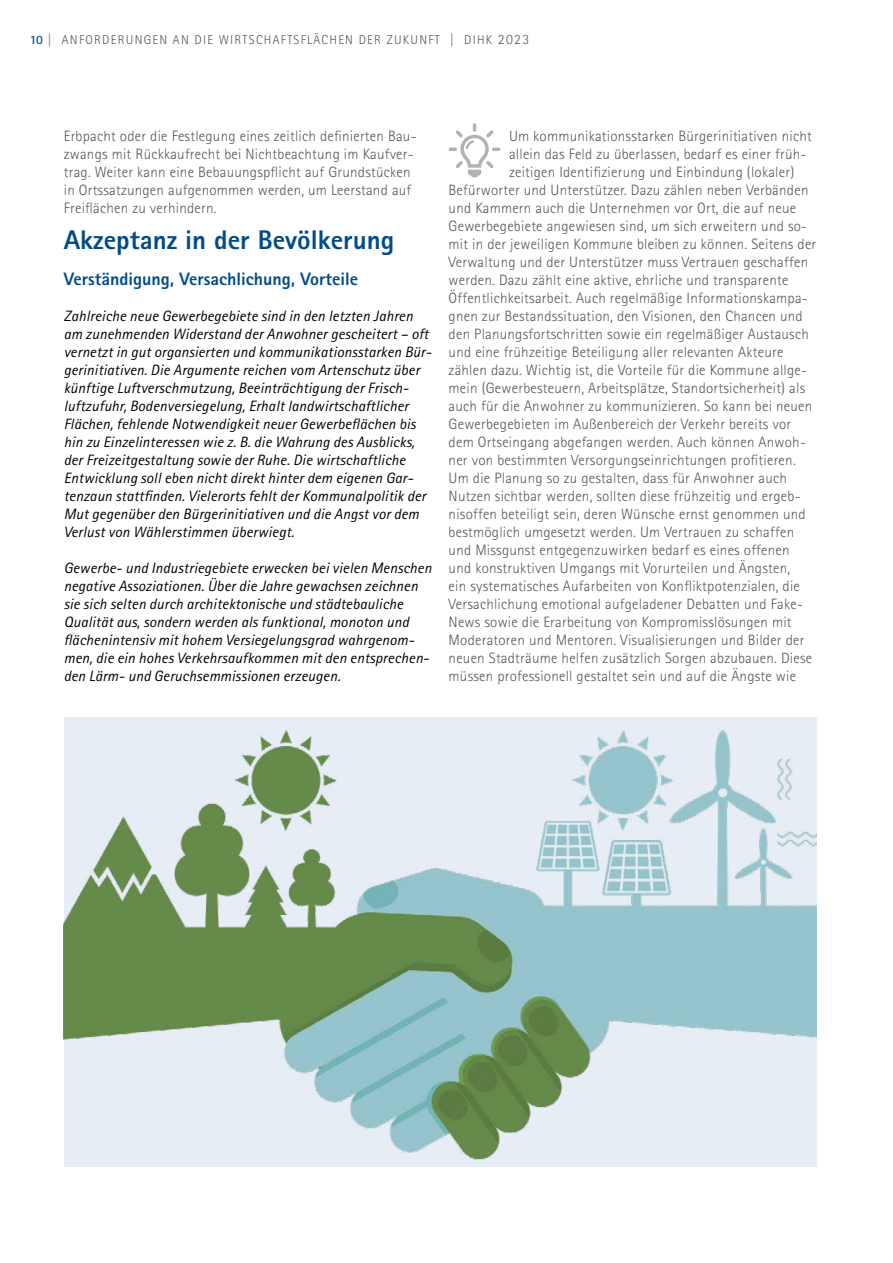
<style>
.page{position:relative;width:893px;height:1263px;background:#fff}
.page>*{position:absolute;margin:0;border:0;box-sizing:border-box;transform-origin:0 0}
.t1{font:800 27px "Agfa Rotis Sans Serif";color:#004b88}
.t2{font:800 18px "Agfa Rotis Sans Serif";color:#004b88}
.t3{font:300 15px/18px "Agfa Rotis Sans Serif";letter-spacing:.015em;color:#575756}
.t4{font:italic 15px/18px "Agfa Rotis Sans Serif";letter-spacing:.01em;color:#000}
.t5{font:300 12.75px "Agfa Rotis Sans Serif";letter-spacing:.1em;color:#575756}
.s1{font-weight:700;color:#004b88}
.s2{font-size:14.25px}
</style>
<div class="page">
<img style="left:64px;top:717px;width:752px;height:450px">
<svg style="left:449px;top:123px;width:51px;height:54px"></svg>
<p class="t5" style="left:30px;top:32px;width:501px"><span class="s1">10</span> | ANFORDERUNGEN AN DIE WIRTSCHAFTSFLÄCHEN DER ZUKUNFT | DIHK <span class="s2">2023</span></p>
<p class="t3" style="left:64px;top:127px;width:354px">Erbpacht oder die Festlegung eines zeitlich definierten Bau&shy;zwangs mit Rückkaufrecht bei Nichtbeachtung im Kaufver&shy;trag. Weiter kann eine Bebauungspflicht auf Grundstücken in Ortssatzungen aufgenommen werden, um Leerstand auf Freiflächen zu verhindern.</p>
<h2 class="t1" style="left:64px;top:223px;width:332px">Akzeptanz in der Bevölkerung</h2>
<h3 class="t2" style="left:64px;top:268px;width:296px">Verständigung, Versachlichung, Vorteile</h3>
<p class="t4" style="left:64px;top:307px;width:369px">Zahlreiche neue Gewerbegebiete sind in den letzten Jahren am zunehmenden Widerstand der Anwohner gescheitert – oft vernetzt in gut organsierten und kommunikationsstarken Bür&shy;gerinitiativen. Die Argumente reichen vom Artenschutz über künftige Luftverschmutzung, Beeinträchtigung der Frisch&shy;luftzufuhr, Bodenversiegelung, Erhalt landwirtschaftlicher Flächen, fehlende Notwendigkeit neuer Gewerbeflächen bis hin zu Einzelinteressen wie z. B. die Wahrung des Ausblicks, der Freizeitgestaltung sowie der Ruhe. Die wirtschaftliche Entwicklung soll eben nicht direkt hinter dem eigenen Gar&shy;tenzaun stattfinden. Vielerorts fehlt der Kommunalpolitik der Mut gegenüber den Bürgerinitiativen und die Angst vor dem Verlust von Wählerstimmen überwiegt.</p>
<p class="t4" style="left:64px;top:559px;width:369px">Gewerbe- und Industriegebiete erwecken bei vielen Menschen negative Assoziationen. Über die Jahre gewachsen zeichnen sie sich selten durch architektonische und städtebauliche Qualität aus, sondern werden als funktional, monoton und flächenintensiv mit hohem Versiegelungsgrad wahrgenom&shy;men, die ein hohes Verkehrsaufkommen mit den entsprechen&shy;den Lärm- und Geruchsemmissionen erzeugen.</p>
<p class="t3" style="left:509px;top:127px;width:304px">Um kommunikationsstarken Bürgerinitiativen nicht</p>
<p class="t3" style="left:509px;top:145px;width:299px">allein das Feld zu überlassen, bedarf es einer früh-</p>
<p class="t3" style="left:509px;top:163px;width:287px">zeitigen Identifizierung und Einbindung (lokaler)</p>
<p class="t3" style="left:449px;top:181px;width:361px">Befürworter und Unterstützer. Dazu zählen neben Verbänden</p>
<p class="t3" style="left:449px;top:199px;width:349px">und Kammern auch die Unternehmen vor Ort, die auf neue</p>
<p class="t3" style="left:449px;top:217px;width:360px">Gewerbegebiete angewiesen sind, um sich erweitern und so-</p>
<p class="t3" style="left:449px;top:235px;width:369px">mit in der jeweiligen Kommune bleiben zu können. Seitens der</p>
<p class="t3" style="left:449px;top:253px;width:361px">Verwaltung und der Unterstützer muss Vertrauen geschaffen</p>
<p class="t3" style="left:449px;top:271px;width:341px">werden. Dazu zählt eine aktive, ehrliche und transparente</p>
<p class="t3" style="left:449px;top:289px;width:361px">Öffentlichkeitsarbeit. Auch regelmäßige Informationskampa-</p>
<p class="t3" style="left:449px;top:307px;width:356px">gnen zur Bestandssituation, den Visionen, den Chancen und</p>
<p class="t3" style="left:449px;top:325px;width:362px">den Planungsfortschritten sowie ein regelmäßiger Austausch</p>
<p class="t3" style="left:449px;top:343px;width:336px">und eine frühzeitige Beteiligung aller relevanten Akteure</p>
<p class="t3" style="left:449px;top:361px;width:360px">zählen dazu. Wichtig ist, die Vorteile für die Kommune allge-</p>
<p class="t3" style="left:449px;top:379px;width:358px">mein (Gewerbesteuern, Arbeitsplätze, Standortsicherheit) als</p>
<p class="t3" style="left:449px;top:397px;width:365px">auch für die Anwohner zu kommunizieren. So kann bei neuen</p>
<p class="t3" style="left:449px;top:415px;width:344px">Gewerbegebieten im Außenbereich der Verkehr bereits vor</p>
<p class="t3" style="left:449px;top:433px;width:359px">dem Ortseingang abgefangen werden. Auch können Anwoh-</p>
<p class="t3" style="left:449px;top:451px;width:349px">ner von bestimmten Versorgungseinrichtungen profitieren.</p>
<p class="t3" style="left:449px;top:469px;width:340px">Um die Planung so zu gestalten, dass für Anwohner auch</p>
<p class="t3" style="left:449px;top:487px;width:353px">Nutzen sichtbar werden, sollten diese frühzeitig und ergeb-</p>
<p class="t3" style="left:449px;top:505px;width:359px">nisoffen beteiligt sein, deren Wünsche ernst genommen und</p>
<p class="t3" style="left:449px;top:523px;width:347px">bestmöglich umgesetzt werden. Um Vertrauen zu schaffen</p>
<p class="t3" style="left:449px;top:541px;width:343px">und Missgunst entgegenzuwirken bedarf es eines offenen</p>
<p class="t3" style="left:449px;top:559px;width:343px">und konstruktiven Umgangs mit Vorurteilen und Ängsten,</p>
<p class="t3" style="left:449px;top:577px;width:353px">ein systematisches Aufarbeiten von Konfliktpotenzialen, die</p>
<p class="t3" style="left:449px;top:595px;width:356px">Versachlichung emotional aufgeladener Debatten und Fake-</p>
<p class="t3" style="left:449px;top:613px;width:345px">News sowie die Erarbeitung von Kompromisslösungen mit</p>
<p class="t3" style="left:449px;top:631px;width:357px">Moderatoren und Mentoren. Visualisierungen und Bilder der</p>
<p class="t3" style="left:449px;top:649px;width:365px">neuen Stadträume helfen zusätzlich Sorgen abzubauen. Diese</p>
<p class="t3" style="left:449px;top:667px;width:349px">müssen professionell gestaltet sein und auf die Ängste wie</p>
</div>
